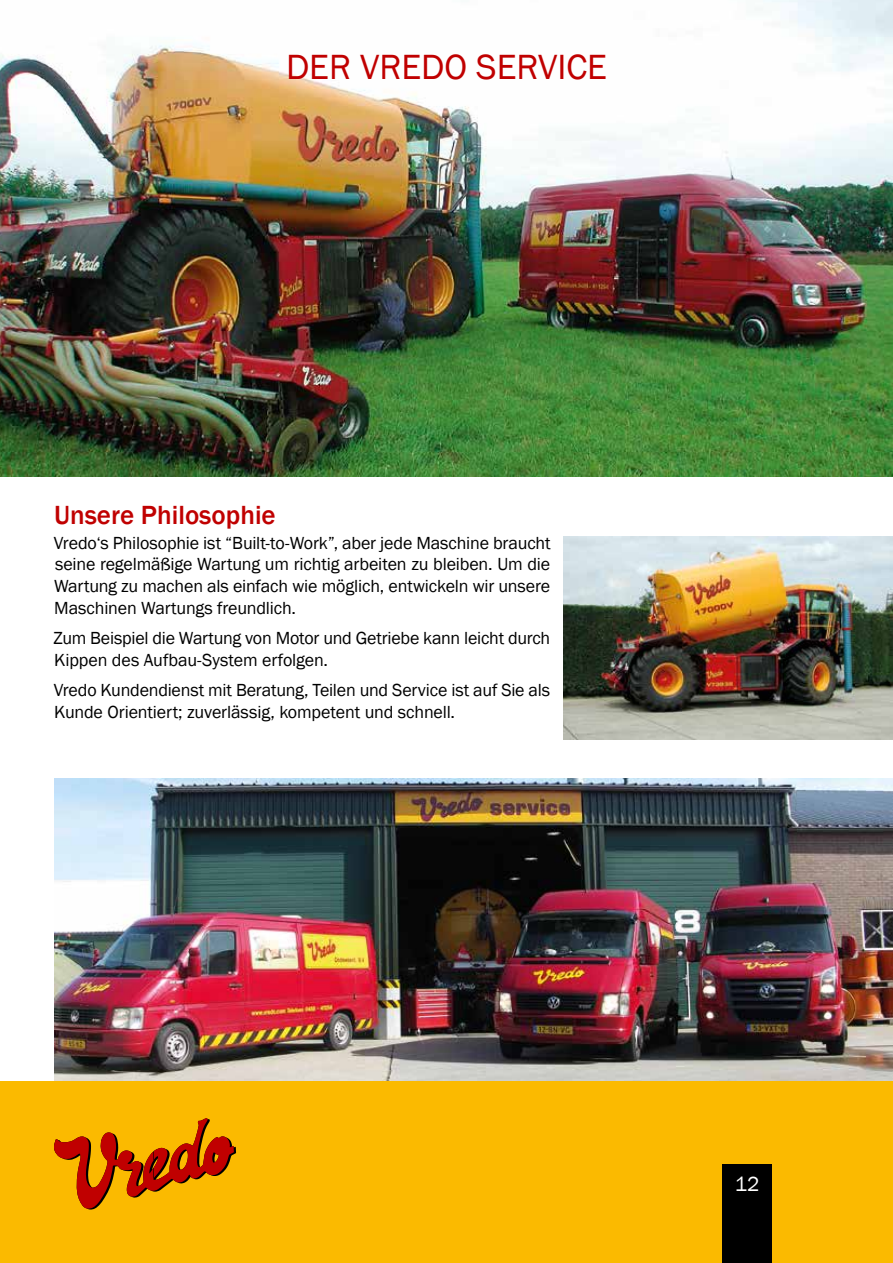
<style>
.page{position:relative;width:893px;height:1263px;background:#fff}
.page>*{position:absolute;margin:0;border:0;box-sizing:border-box;transform-origin:0 0}
.t1{font:36px "Franklin Gothic";color:#c00000}
.t2{font:500 27px "Franklin Gothic";color:#c00000}
.t3{font:21px "Franklin Gothic";color:#fff}
.t4{font:18px/21.6px "Franklin Gothic";letter-spacing:-.01em;color:#000}
</style>
<div class="page">
<div style="left:0;top:1081px;width:893px;height:182px;background:#fbba00"></div>
<div style="left:722px;top:1164px;width:50px;height:99px;background:#000"></div>
<svg style="left:54px;top:1118px;width:182px;height:92px"></svg>
<img style="left:0;top:0;width:893px;height:476px">
<img style="left:54px;top:778px;width:839px;height:303px">
<img style="left:563px;top:536px;width:330px;height:204px">
<h1 class="t1" style="left:286px;top:45px;width:322px">DER VREDO SERVICE</h1>
<h2 class="t2" style="left:54px;top:498px;width:223px">Unsere Philosophie</h2>
<p class="t4" style="left:54px;top:532px;width:498px;text-align:justify">Vredo‘s Philosophie ist “Built-to-Work”, aber jede Maschine braucht seine regelmäßige Wartung um richtig arbeiten zu bleiben. Um die Wartung zu machen als einfach wie möglich, entwickeln wir unsere Maschinen Wartungs freundlich.</p>
<p class="t4" style="left:53px;top:628px;width:498px">Zum Beispiel die Wartung von Motor und Getriebe kann leicht durch<br>Kippen des Aufbau-System erfolgen.</p>
<p class="t4" style="left:54px;top:680px;width:498px">Vredo Kundendienst mit Beratung, Teilen und Service ist auf Sie als<br>Kunde Orientiert; zuverlässig, kompetent und schnell.</p>
<p class="t3" style="left:735px;top:1171px;width:26px">12</p>
</div>
